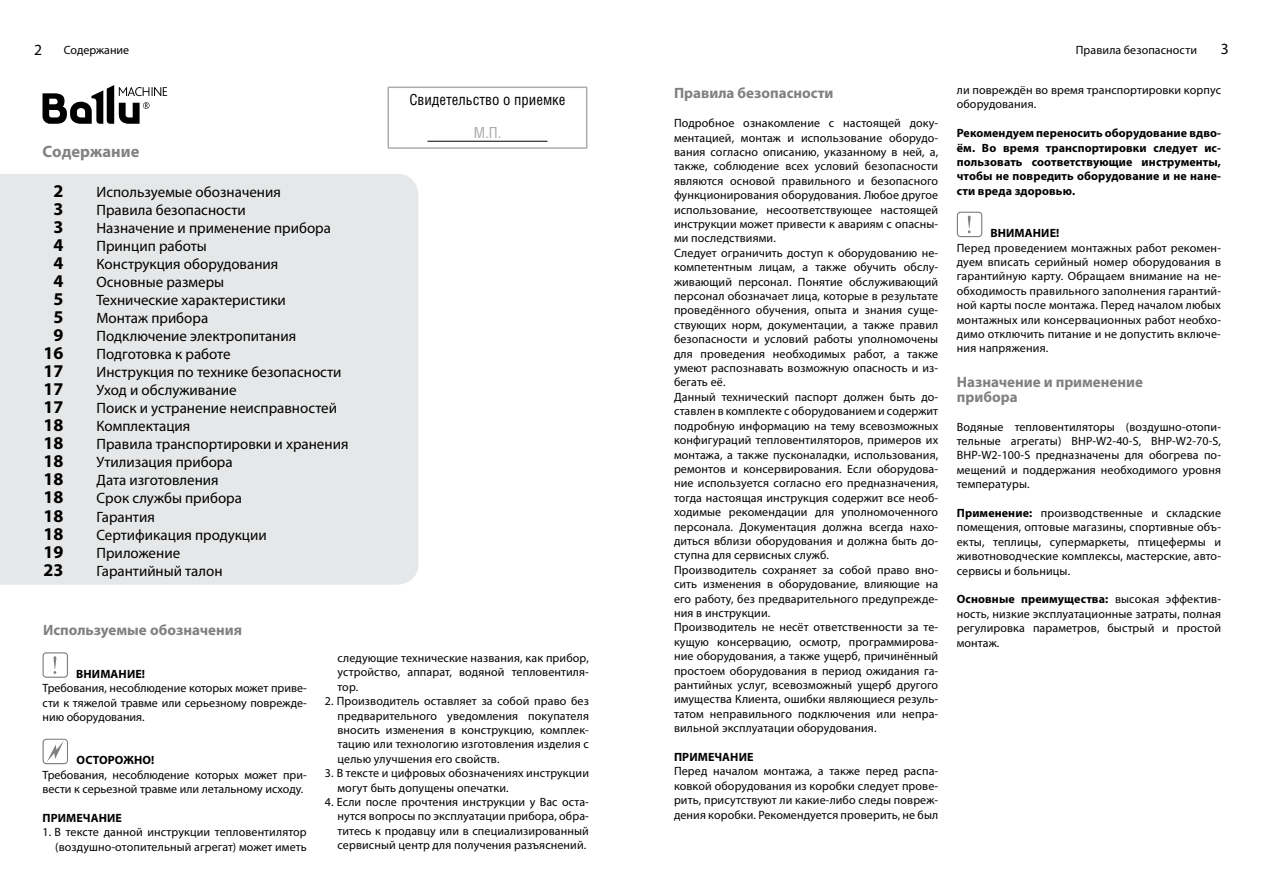
<style>
.page{position:relative;width:1263px;height:893px;background:#fff}
.page>*{position:absolute;margin:0;border:0;box-sizing:border-box;transform-origin:0 0}
.t1{font:700 18px "Myriad Pro";color:#000}
.t2{font:700 16.5px "Myriad Pro";color:#808284}
.t3{font:15.6px "Myriad Pro";color:#000}
.t4{font:15.3px "Helios Cond";color:#000}
.t5{font:15.3px "Helios Cond";color:#a7a9ab}
.t6{font:15px "Myriad Pro";color:#000}
.t7{font:700 15px/14.4px "Myriad Pro";color:#7e8082}
.t8{font:12px/14.4px "Myriad Pro";letter-spacing:.01em;color:#000;text-align:justify}
.t9{font:700 12px/14.4px "Myriad Pro";letter-spacing:.01em;color:#000;text-align:justify}
.s1{font-weight:700}
</style>
<div class="page">
<svg style="left:957px;top:212px;width:25px;height:25px"></svg>
<svg style="left:43px;top:652px;width:25px;height:26px"></svg>
<svg style="left:43px;top:739px;width:25px;height:25px"></svg>
<svg style="left:43px;top:85px;width:124px;height:39px"></svg>
<div style="left:0;top:174px;width:418px;height:411px;background:#e6e7e8"></div>
<div style="left:387px;top:87px;width:200px;height:62px;border:2px solid #acadae"></div>
<hr style="left:427px;top:141px;width:120px;height:1px;background:#000">
<h3 class="t3" style="left:34px;top:40px;width:10px">2</h3>
<p class="t8" style="left:64px;top:43px;width:67px">Содержание</p>
<p class="t8" style="left:1076px;top:43px;width:123px">Правила безопасности</p>
<h3 class="t3" style="left:1221px;top:39px;width:10px">3</h3>
<p class="t7" style="left:674px;top:86px;width:161px">Правила безопасности</p>
<p class="t8" style="left:674px;top:116px;width:266px;text-align:left">Подробное ознакомление с настоящей доку&shy;ментацией, монтаж и использование оборудо&shy;вания согласно описанию, указанному в ней, а, также, соблюдение всех условий безопасности являются основой правильного и безопасного функционирования оборудования. Любое другое использование, несоответствующее настоящей инструкции может привести к авариям с опасны&shy;ми последствиями.<br>Следует ограничить доступ к оборудованию не&shy;компетентным лицам, а также обучить обслу&shy;живающий персонал. Понятие обслуживающий персонал обозначает лицa, которые в результате проведённого обучения, опыта и знания суще&shy;ствующих норм, документации, а также правил безопасности и условий работы уполномочены для проведения необходимых работ, а также умеют распознавать возможную опасность и из&shy;бегать её.<br>Данный технический паспорт должен быть до&shy;ставлен в комплекте с оборудованием и содержит подробную информацию на тему всевозможных конфигураций тепловентиляторов, примеров их монтажа, а также пусконаладки, использования, ремонтов и консервирования. Если оборудова&shy;ние используется согласно его предназначения, тогда настоящая инструкция содержит все необ&shy;ходимые рекомендации для уполномоченного персонала. Документация должна всегда нахо&shy;диться вблизи оборудования и должна быть до&shy;ступна для сервисных служб.<br>Производитель сохраняет за собой право вно&shy;сить изменения в оборудование, влияющие на его работу, без предварительного предупрежде&shy;ния в инструкции.<br>Производитель не несёт ответственности за те&shy;кущую консервацию, осмотр, программирова&shy;ние оборудования, а также ущерб, причинённый простоем оборудования в период ожидания га&shy;рантийных услуг, всевозможный ущерб другого имущества Клиента, ошибки являющиеся резуль&shy;татом неправильного подключения или непра&shy;вильной эксплуатации оборудования.</p>
<p class="t9" style="left:674px;top:749px;width:81px">ПРИМЕЧАНИЕ</p>
<p class="t8" style="left:674px;top:764px;width:266px">Перед началом монтажа, а также перед распа&shy;ковкой оборудования из коробки следует прове&shy;рить, присутствуют ли какие-либо следы повреж&shy;дения коробки. Рекомендуется проверить, не был</p>
<p class="t8" style="left:957px;top:83px;width:266px">ли повреждён во время транспортировки корпус оборудования.</p>
<p class="t9" style="left:957px;top:126px;width:266px">Рекомендуем переносить оборудование вдво&shy;ём. Во время транспортировки следует ис&shy;пользовать соответствующие инструменты, чтобы не повредить оборудование и не нане&shy;сти вреда здоровью.</p>
<p class="t9" style="left:990px;top:226px;width:70px">ВНИМАНИЕ!</p>
<p class="t8" style="left:957px;top:240px;width:266px">Перед проведением монтажных работ рекомен&shy;дуем вписать серийный номер оборудования в гарантийную карту. Обращаем внимание на не&shy;обходимость правильного заполнения гарантий&shy;ной карты после монтажа. Перед началом любых монтажных или консервационных работ необхо&shy;димо отключить питание и не допустить включе&shy;ния напряжения.</p>
<p class="t7" style="left:957px;top:375px;width:188px">Назначение и применение прибора</p>
<p class="t8" style="left:957px;top:419px;width:266px">Водяные тепловентиляторы (воздушно-отопи&shy;тельные агрегаты) BHP-W2-40-S, BHP-W2-70-S, BHP-W2-100-S предназначены для обогрева по&shy;мещений и поддержания необходимого уровня температуры.</p>
<p class="t8" style="left:957px;top:506px;width:266px"><span class="s1">Применение:</span> производственные и складские помещения, оптовые магазины, спортивные объ&shy;екты, теплицы, супермаркеты, птицефермы и животноводческие комплексы, мастерские, авто&shy;сервисы и больницы.</p>
<p class="t8" style="left:957px;top:592px;width:266px"><span class="s1">Основные преимущества:</span> высокая эффектив&shy;ность, низкие эксплуатационные затраты, полная регулировка параметров, быстрый и простой монтаж.</p>
<p class="t4" style="left:409px;top:90px;width:158px">Свидетельство о приемке</p>
<p class="t5" style="left:474px;top:124px;width:29px">М.П.</p>
<h2 class="t2" style="left:43px;top:141px;width:98px">Содержание</h2>
<h1 class="t1" style="left:54px;top:180px;width:11px">2</h1>
<p class="t6" style="left:97px;top:183px;width:186px">Используемые обозначения</p>
<h1 class="t1" style="left:54px;top:198px;width:11px">3</h1>
<p class="t6" style="left:97px;top:201px;width:151px">Правила безопасности</p>
<h1 class="t1" style="left:54px;top:216px;width:11px">3</h1>
<p class="t6" style="left:97px;top:219px;width:236px">Назначение и применение прибора</p>
<h1 class="t1" style="left:54px;top:234px;width:11px">4</h1>
<p class="t6" style="left:97px;top:237px;width:112px">Принцип работы</p>
<h1 class="t1" style="left:54px;top:252px;width:11px">4</h1>
<p class="t6" style="left:97px;top:255px;width:183px">Конструкция оборудования</p>
<h1 class="t1" style="left:54px;top:270px;width:11px">4</h1>
<p class="t6" style="left:97px;top:273px;width:129px">Основные размеры</p>
<h1 class="t1" style="left:54px;top:288px;width:11px">5</h1>
<p class="t6" style="left:97px;top:291px;width:191px">Технические характеристики</p>
<h1 class="t1" style="left:54px;top:306px;width:11px">5</h1>
<p class="t6" style="left:97px;top:309px;width:113px">Монтаж прибора</p>
<h1 class="t1" style="left:54px;top:324px;width:11px">9</h1>
<p class="t6" style="left:97px;top:327px;width:201px">Подключение электропитания</p>
<h1 class="t1" style="left:44px;top:342px;width:21px">16</h1>
<p class="t6" style="left:97px;top:345px;width:136px">Подготовка к работе</p>
<h1 class="t1" style="left:44px;top:360px;width:21px">17</h1>
<p class="t6" style="left:97px;top:363px;width:247px">Инструкция по технике безопасности</p>
<h1 class="t1" style="left:44px;top:378px;width:21px">17</h1>
<p class="t6" style="left:97px;top:381px;width:142px">Уход и обслуживание</p>
<h1 class="t1" style="left:44px;top:396px;width:21px">17</h1>
<p class="t6" style="left:97px;top:399px;width:242px">Поиск и устранение неисправностей</p>
<h1 class="t1" style="left:44px;top:414px;width:21px">18</h1>
<p class="t6" style="left:97px;top:417px;width:95px">Комплектация</p>
<h1 class="t1" style="left:44px;top:432px;width:21px">18</h1>
<p class="t6" style="left:97px;top:435px;width:253px">Правила транспортировки и хранения</p>
<h1 class="t1" style="left:44px;top:450px;width:21px">18</h1>
<p class="t6" style="left:97px;top:453px;width:138px">Утилизация прибора</p>
<h1 class="t1" style="left:44px;top:468px;width:21px">18</h1>
<p class="t6" style="left:97px;top:471px;width:124px">Дата изготовления</p>
<h1 class="t1" style="left:44px;top:486px;width:21px">18</h1>
<p class="t6" style="left:97px;top:489px;width:147px">Срок службы прибора</p>
<h1 class="t1" style="left:44px;top:504px;width:21px">18</h1>
<p class="t6" style="left:97px;top:507px;width:60px">Гарантия</p>
<h1 class="t1" style="left:44px;top:522px;width:21px">18</h1>
<p class="t6" style="left:97px;top:525px;width:172px">Сертификация продукции</p>
<h1 class="t1" style="left:44px;top:540px;width:21px">19</h1>
<p class="t6" style="left:97px;top:543px;width:85px">Приложение</p>
<h1 class="t1" style="left:44px;top:558px;width:21px">23</h1>
<p class="t6" style="left:97px;top:561px;width:128px">Гарантийный талон</p>
<p class="t7" style="left:43px;top:623px;width:201px">Используемые обозначения</p>
<p class="t9" style="left:76px;top:666px;width:70px">ВНИМАНИЕ!</p>
<p class="t8" style="left:43px;top:681px;width:266px">Требования, несоблюдение которых может приве&shy;сти к тяжелой травме или серьезному поврежде&shy;нию оборудования.</p>
<p class="t9" style="left:77px;top:753px;width:79px">ОСТОРОЖНО!</p>
<p class="t8" style="left:43px;top:767px;width:266px">Требования, несоблюдение которых может при&shy;вести к серьезной травме или летальному исходу.</p>
<p class="t9" style="left:43px;top:810px;width:81px">ПРИМЕЧАНИЕ</p>
<p class="t8" style="left:43px;top:825px;width:266px;text-align:right">1. В тексте данной инструкции тепловентилятор (воздушно-отопительный агрегат) может иметь</p>
<p class="t8" style="left:337px;top:651px;width:253px">следующие технические названия, как прибор, устройство, аппарат, водяной тепловентиля&shy;тор.</p>
<p class="t8" style="left:337px;top:694px;width:253px;text-indent:-13px">2. Производитель оставляет за собой право без предварительного уведомления покупателя вносить изменения в конструкцию, комплек&shy;тацию или технологию изготовления изделия с целью улучшения его свойств.</p>
<p class="t8" style="left:337px;top:766px;width:253px;text-indent:-13px">3. В тексте и цифровых обозначениях инструкции могут быть допущены опечатки.</p>
<p class="t8" style="left:337px;top:795px;width:253px;text-indent:-13px">4. Если после прочтения инструкции у Вас оста&shy;нутся вопросы по эксплуатации прибора, обра&shy;титесь к продавцу или в специализированный сервисный центр для получения разъяснений.</p>
</div>
